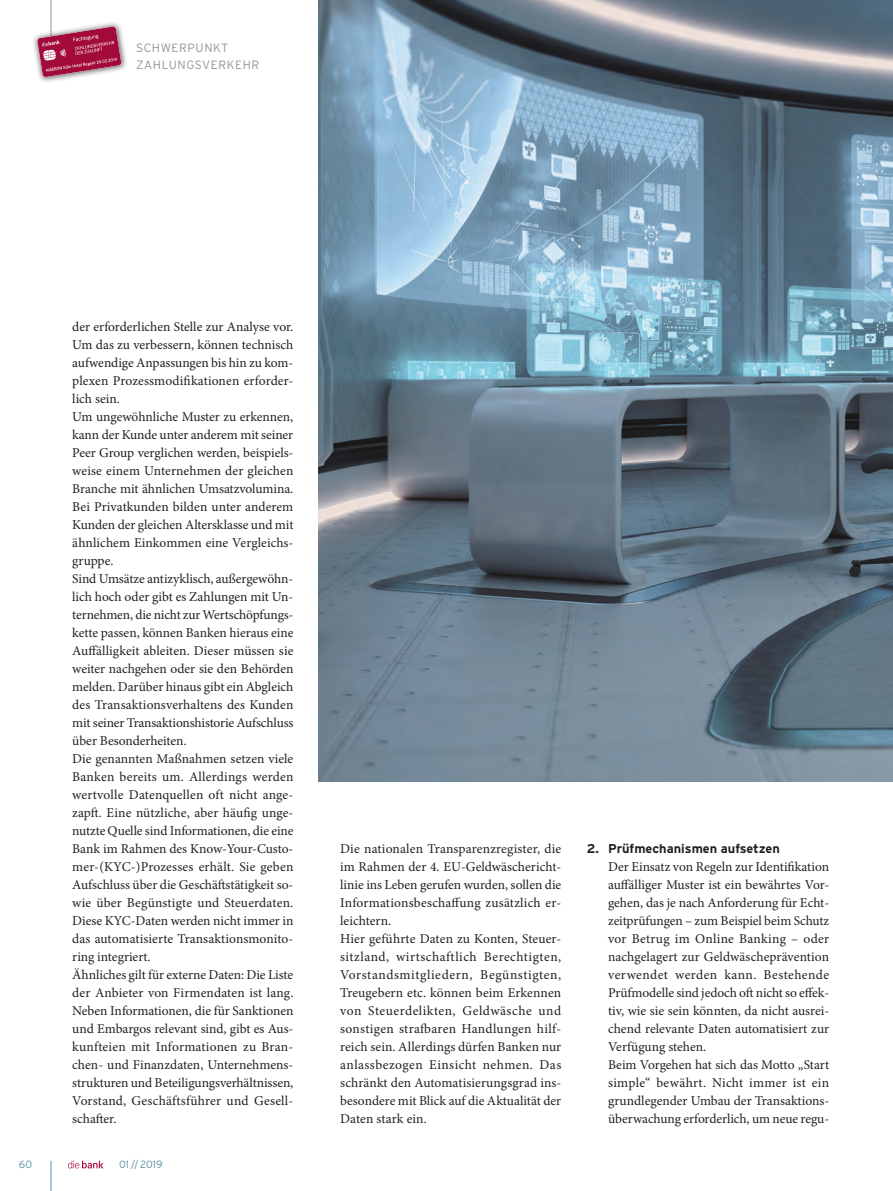
<style>
.page{position:relative;width:893px;height:1191px;background:#fff}
.page>*{position:absolute;margin:0;border:0;box-sizing:border-box;transform-origin:0 0}
.t1{font:13.5px/18px "Minion Pro";color:#231f20}
.t2{font:700 12.75px "Interstate";color:#231f20}
.t3{font:300 12px/16.5px "Interstate";letter-spacing:.05em;color:#939598}
.t4{font:300 10.5px "Interstate";color:#5d91a7}
</style>
<div class="page">
<svg style="left:68px;top:1160px;width:36px;height:8px"></svg>
<img style="left:319px;top:0;width:574px;height:781px">
<hr style="left:51px;top:0;width:1px;height:52px;background:#939598">
<div style="left:32px;top:21px;width:96px;height:63px;background:#231f20;opacity:.75"></div>
<svg style="left:37px;top:26px;width:85px;height:52px;background:#b95978"></svg>
<hr style="left:51px;top:1160px;width:1px;height:31px;background:#5d91a7">
<p class="t3" style="left:136px;top:40px;width:125px">SCHWERPUNKT<br>ZAHLUNGSVERKEHR</p>
<p class="t1" style="left:72px;top:318px;width:223px">der erforderlichen Stelle zur Analyse vor.<br>Um das zu verbessern, können technisch aufwendige Anpassungen bis hin zu kom&shy;plexen Prozessmodifikationen erforder&shy;lich sein.<br>Um ungewöhnliche Muster zu erkennen, kann der Kunde unter anderem mit seiner Peer Group verglichen werden, beispiels&shy;weise einem Unternehmen der gleichen Branche mit ähnlichen Umsatzvolumina.<br>Bei Privatkunden bilden unter anderem Kunden der gleichen Altersklasse und mit ähnlichem Einkommen eine Vergleichs&shy;gruppe.<br>Sind Umsätze antizyklisch, außergewöhn&shy;lich hoch oder gibt es Zahlungen mit Un&shy;ternehmen, die nicht zur Wertschöpfungs&shy;kette passen, können Banken hieraus eine Auffälligkeit ableiten. Dieser müssen sie weiter nachgehen oder sie den Behörden melden. Darüber hinaus gibt ein Abgleich des Transaktionsverhaltens des Kunden mit seiner Transaktionshistorie Aufschluss über Besonderheiten.<br>Die genannten Maßnahmen setzen viele Banken bereits um. Allerdings werden wertvolle Datenquellen oft nicht ange&shy;zapft. Eine nützliche, aber häufig unge&shy;nutzte Quelle sind Informationen, die eine Bank im Rahmen des Know-Your-Custo&shy;mer-(KYC-)Prozesses erhält. Sie geben Aufschluss über die Geschäftstätigkeit so&shy;wie über Begünstigte und Steuerdaten.<br>Diese KYC-Daten werden nicht immer in das automatisierte Transaktionsmonito&shy;ring integriert.<br>Ähnliches gilt für externe Daten: Die Liste der Anbieter von Firmendaten ist lang.<br>Neben Informationen, die für Sanktionen und Embargos relevant sind, gibt es Aus&shy;kunfteien mit Informationen zu Bran&shy;chen- und Finanzdaten, Unternehmens&shy;strukturen und Beteiligungsverhältnissen, Vorstand, Geschäftsführer und Gesell&shy;schafter.</p>
<p class="t4" style="left:19px;top:1158px;width:15px">60</p>
<p class="t4" style="left:119px;top:1158px;width:45px">01 // 2019</p>
<p class="t1" style="left:340px;top:839px;width:223px">Die nationalen Transparenzregister, die im Rahmen der 4. EU-Geldwäschericht&shy;linie ins Leben gerufen wurden, sollen die Informationsbeschaffung zusätzlich er&shy;leichtern.<br>Hier geführte Daten zu Konten, Steuer&shy;sitzland, wirtschaftlich Berechtigten, Vorstandsmitgliedern, Begünstigten, Treugebern etc. können beim Erkennen von Steuerdelikten, Geldwäsche und sonstigen strafbaren Handlungen hilf&shy;reich sein. Allerdings dürfen Banken nur anlassbezogen Einsicht nehmen. Das schränkt den Automatisierungsgrad ins&shy;besondere mit Blick auf die Aktualität der Daten stark ein.</p>
<p class="t2" style="left:587px;top:841px;width:195px">2. Prüfmechanismen aufsetzen</p>
<p class="t1" style="left:608px;top:858px;width:223px">Der Einsatz von Regeln zur Identifikation auffälliger Muster ist ein bewährtes Vor&shy;gehen, das je nach Anforderung für Echt&shy;zeitprüfungen – zum Beispiel beim Schutz vor Betrug im Online Banking – oder nachgelagert zur Geldwäscheprävention verwendet werden kann. Bestehende Prüfmodelle sind jedoch oft nicht so effek&shy;tiv, wie sie sein könnten, da nicht ausrei&shy;chend relevante Daten automatisiert zur Verfügung stehen.<br>Beim Vorgehen hat sich das Motto „Start simple“ bewährt. Nicht immer ist ein grundlegender Umbau der Transaktions&shy;überwachung erforderlich, um neue regu-</p>
</div>
